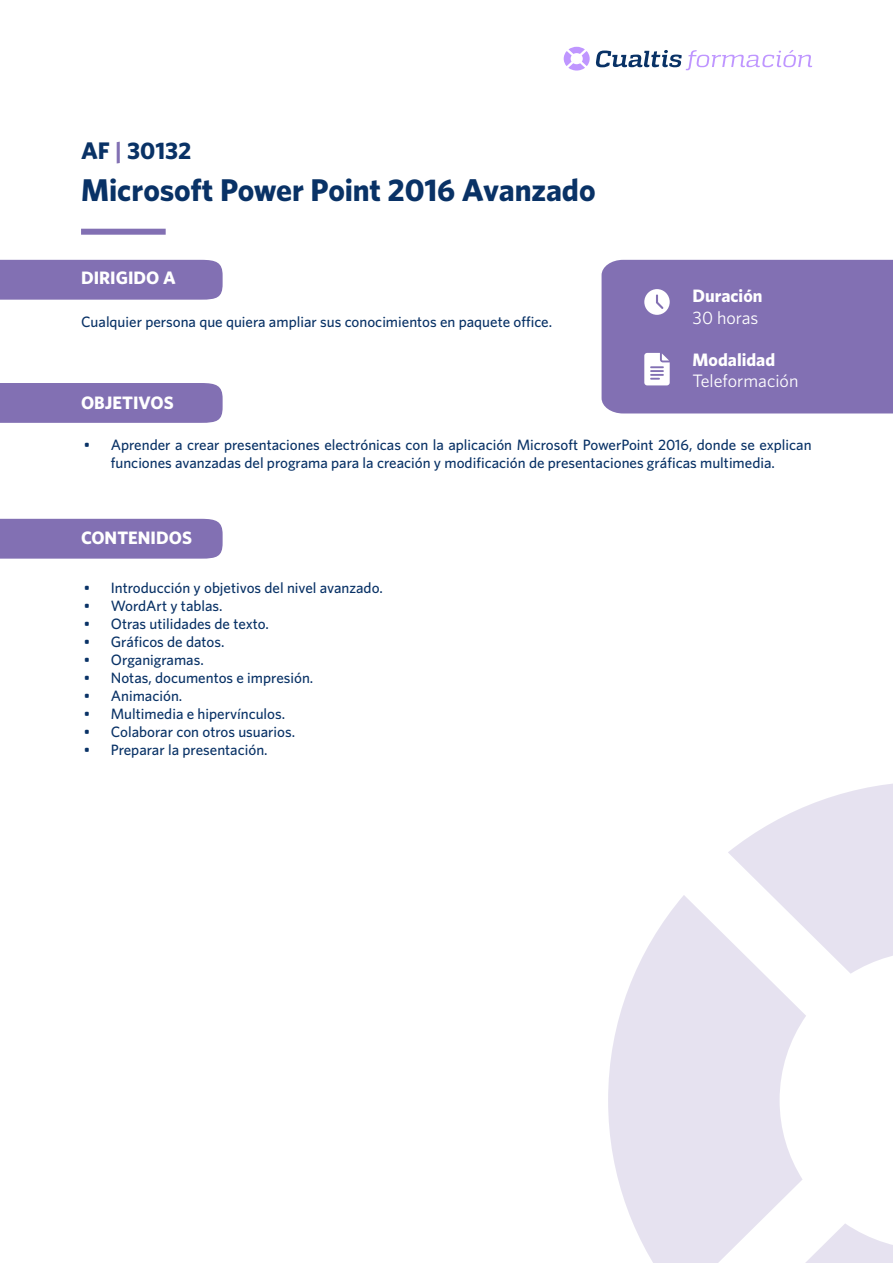
<style>
.page{position:relative;width:893px;height:1263px;background:#fff}
.page>*{position:absolute;margin:0;border:0;box-sizing:border-box;transform-origin:0 0}
.t1{font:700 31.5px "Whitney";letter-spacing:-.005em;color:#093266}
.t2{font:700 24px "Whitney";color:#093266}
.t3{font:700 18px "Whitney";color:#fff}
.t4{font:18px "Whitney";color:#fff}
.t5{font:500 15px/18px "Whitney";color:#093266}
.s1{color:#8270b3}
</style>
<div class="page">
<svg style="left:728px;top:783px;width:165px;height:191px"></svg>
<svg style="left:806px;top:1224px;width:87px;height:39px"></svg>
<svg style="left:608px;top:895px;width:198px;height:368px;fill:#e6e2f0"></svg>
<div style="left:81px;top:229px;width:85px;height:6px;background:#8270b3"></div>
<div style="left:0;top:260px;width:223px;height:40px;background:#8270b3"></div>
<div style="left:0;top:383px;width:223px;height:40px;background:#8270b3"></div>
<div style="left:0;top:519px;width:223px;height:40px;background:#8270b3"></div>
<div style="left:602px;top:260px;width:291px;height:153px;background:#8270b3"></div>
<svg style="left:564px;top:47px;width:248px;height:24px"></svg>
<h2 class="t2" style="left:81px;top:136px;width:112px">AF <span class="s1">|</span> 30132</h2>
<h1 class="t1" style="left:81px;top:171px;width:516px">Microsoft Power Point 2016 Avanzado</h1>
<p class="t3" style="left:81px;top:267px;width:96px">DIRIGIDO A</p>
<p class="t5" style="left:81px;top:312px;width:473px">Cualquier persona que quiera ampliar sus conocimientos en paquete office.</p>
<p class="t3" style="left:81px;top:391px;width:94px">OBJETIVOS</p>
<p class="t3" style="left:693px;top:285px;width:71px">Duración</p>
<p class="t4" style="left:693px;top:307px;width:67px">30 horas</p>
<p class="t3" style="left:693px;top:349px;width:84px">Modalidad</p>
<p class="t4" style="left:693px;top:371px;width:107px">Teleformación</p>
<p class="t5" style="left:111px;top:435px;width:702px;text-indent:-27px">• Aprender a crear presentaciones electrónicas con la aplicación Microsoft PowerPoint 2016, donde se explican funciones avanzadas del programa para la creación y modificación de presentaciones gráficas multimedia.</p>
<p class="t3" style="left:81px;top:527px;width:112px">CONTENIDOS</p>
<p class="t5" style="left:84px;top:578px;width:301px">• Introducción y objetivos del nivel avanzado.</p>
<p class="t5" style="left:84px;top:596px;width:140px">• WordArt y tablas.</p>
<p class="t5" style="left:84px;top:614px;width:187px">• Otras utilidades de texto.</p>
<p class="t5" style="left:84px;top:632px;width:142px">• Gráficos de datos.</p>
<p class="t5" style="left:84px;top:650px;width:121px">• Organigramas.</p>
<p class="t5" style="left:84px;top:668px;width:231px">• Notas, documentos e impresión.</p>
<p class="t5" style="left:84px;top:686px;width:100px">• Animación.</p>
<p class="t5" style="left:84px;top:704px;width:203px">• Multimedia e hipervínculos.</p>
<p class="t5" style="left:84px;top:722px;width:213px">• Colaborar con otros usuarios.</p>
<p class="t5" style="left:84px;top:740px;width:185px">• Preparar la presentación.</p>
</div>
